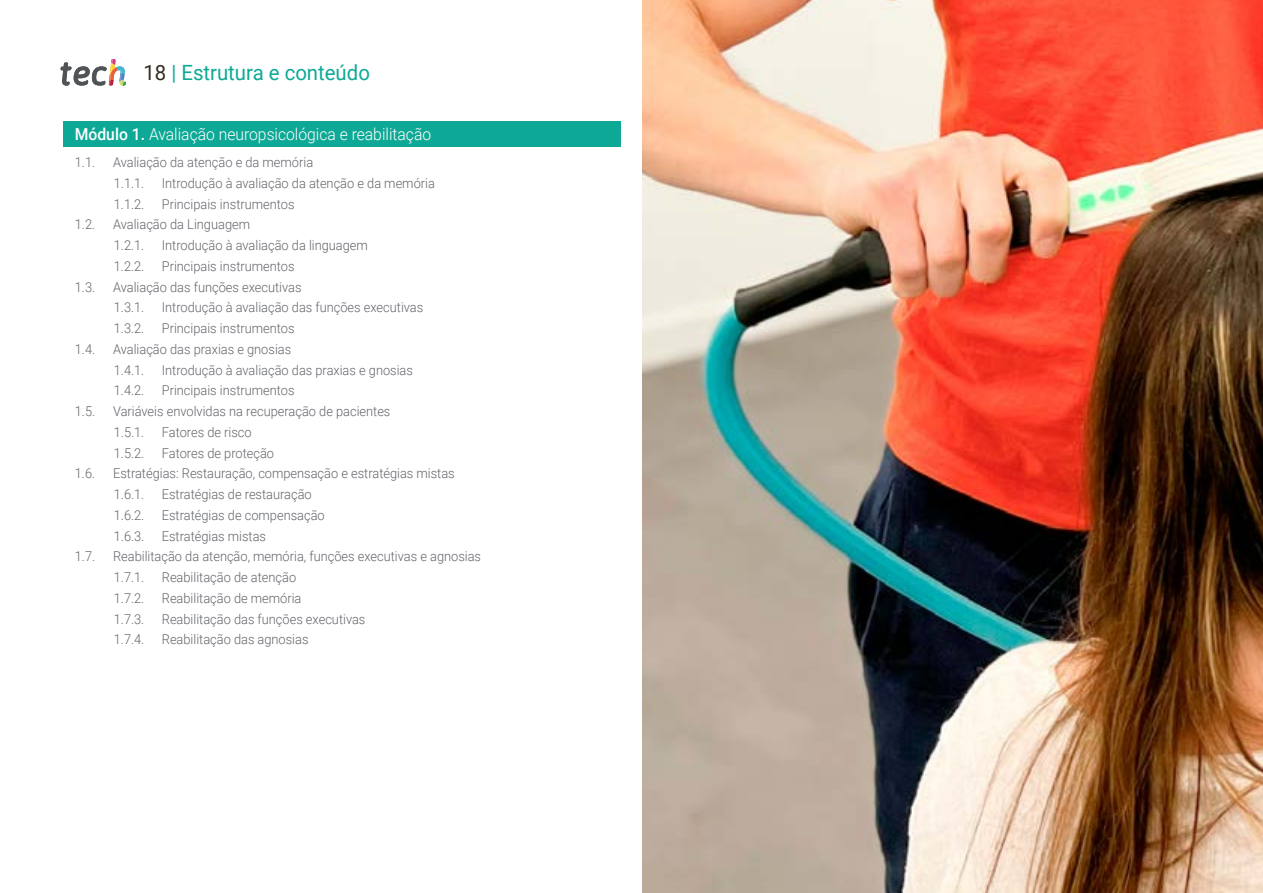
<style>
.page{position:relative;width:1263px;height:893px;background:#fff}
.page>*{position:absolute;margin:0;border:0;box-sizing:border-box;transform-origin:0 0}
.t1{font:21px "Roboto";color:#0ea996}
.t2{font:300 16.5px "Roboto";color:#fff;scale:.95 1}
.t3{font:300 13.5px/20.7px "Roboto";color:#61646a;scale:.95 1}
.s1{color:#312e20}
.s2{font-weight:500}
</style>
<div class="page">
<img style="left:642px;top:0;width:621px;height:893px">
<div style="left:64px;top:121px;width:557px;height:25px;background:#0ea996"></div>
<svg style="left:61px;top:59px;width:65px;height:27px"></svg>
<h1 class="t1" style="left:144px;top:57px;width:228px"><span class="s1">18</span> | Estrutura e conteúdo</h1>
<p class="t2" style="left:75px;top:123px;width:377px"><span class="s2">Módulo 1.</span> Avaliação neuropsicológica e reabilitação</p>
<p class="t3" style="left:75px;top:151px;width:23px">1.1.</p>
<p class="t3" style="left:113px;top:151px;width:212px">Avaliação da atenção e da memória<br>1.1.1.</p>
<p class="t3" style="left:162px;top:172px;width:289px">Introdução à avaliação da atenção e da memória</p>
<p class="t3" style="left:114px;top:193px;width:34px">1.1.2.</p>
<p class="t3" style="left:162px;top:193px;width:141px">Principais instrumentos</p>
<p class="t3" style="left:75px;top:214px;width:23px">1.2.</p>
<p class="t3" style="left:113px;top:214px;width:146px">Avaliação da Linguagem<br>1.2.1.</p>
<p class="t3" style="left:162px;top:234px;width:218px">Introdução à avaliação da linguagem</p>
<p class="t3" style="left:114px;top:255px;width:34px">1.2.2.</p>
<p class="t3" style="left:162px;top:255px;width:141px">Principais instrumentos</p>
<p class="t3" style="left:75px;top:276px;width:23px">1.3.</p>
<p class="t3" style="left:113px;top:276px;width:200px">Avaliação das funções executivas<br>1.3.1.</p>
<p class="t3" style="left:162px;top:297px;width:277px">Introdução à avaliação das funções executivas</p>
<p class="t3" style="left:114px;top:317px;width:34px">1.3.2.</p>
<p class="t3" style="left:162px;top:317px;width:141px">Principais instrumentos</p>
<p class="t3" style="left:75px;top:338px;width:23px">1.4.</p>
<p class="t3" style="left:113px;top:338px;width:189px">Avaliação das praxias e gnosias<br>1.4.1.</p>
<p class="t3" style="left:162px;top:359px;width:266px">Introdução à avaliação das praxias e gnosias</p>
<p class="t3" style="left:114px;top:380px;width:34px">1.4.2.</p>
<p class="t3" style="left:162px;top:380px;width:141px">Principais instrumentos</p>
<p class="t3" style="left:75px;top:400px;width:23px">1.5.</p>
<p class="t3" style="left:113px;top:400px;width:293px">Variáveis envolvidas na recuperação de pacientes<br>1.5.1.</p>
<p class="t3" style="left:162px;top:421px;width:96px">Fatores de risco</p>
<p class="t3" style="left:114px;top:442px;width:34px">1.5.2.</p>
<p class="t3" style="left:162px;top:442px;width:120px">Fatores de proteção</p>
<p class="t3" style="left:75px;top:463px;width:23px">1.6.</p>
<p class="t3" style="left:113px;top:463px;width:361px">Estratégias: Restauração, compensação e estratégias mistas<br>1.6.1.</p>
<p class="t3" style="left:162px;top:483px;width:159px">Estratégias de restauração</p>
<p class="t3" style="left:114px;top:504px;width:34px">1.6.2.</p>
<p class="t3" style="left:162px;top:504px;width:173px">Estratégias de compensação</p>
<p class="t3" style="left:114px;top:525px;width:34px">1.6.3.</p>
<p class="t3" style="left:162px;top:525px;width:111px">Estratégias mistas</p>
<p class="t3" style="left:75px;top:546px;width:23px">1.7.</p>
<p class="t3" style="left:113px;top:546px;width:389px">Reabilitação da atenção, memória, funções executivas e agnosias<br>1.7.1.</p>
<p class="t3" style="left:162px;top:566px;width:143px">Reabilitação de atenção</p>
<p class="t3" style="left:114px;top:587px;width:34px">1.7.2.</p>
<p class="t3" style="left:162px;top:587px;width:148px">Reabilitação de memória</p>
<p class="t3" style="left:114px;top:608px;width:34px">1.7.3.</p>
<p class="t3" style="left:162px;top:608px;width:216px">Reabilitação das funções executivas</p>
<p class="t3" style="left:114px;top:629px;width:34px">1.7.4.</p>
<p class="t3" style="left:162px;top:629px;width:156px">Reabilitação das agnosias</p>
</div>
